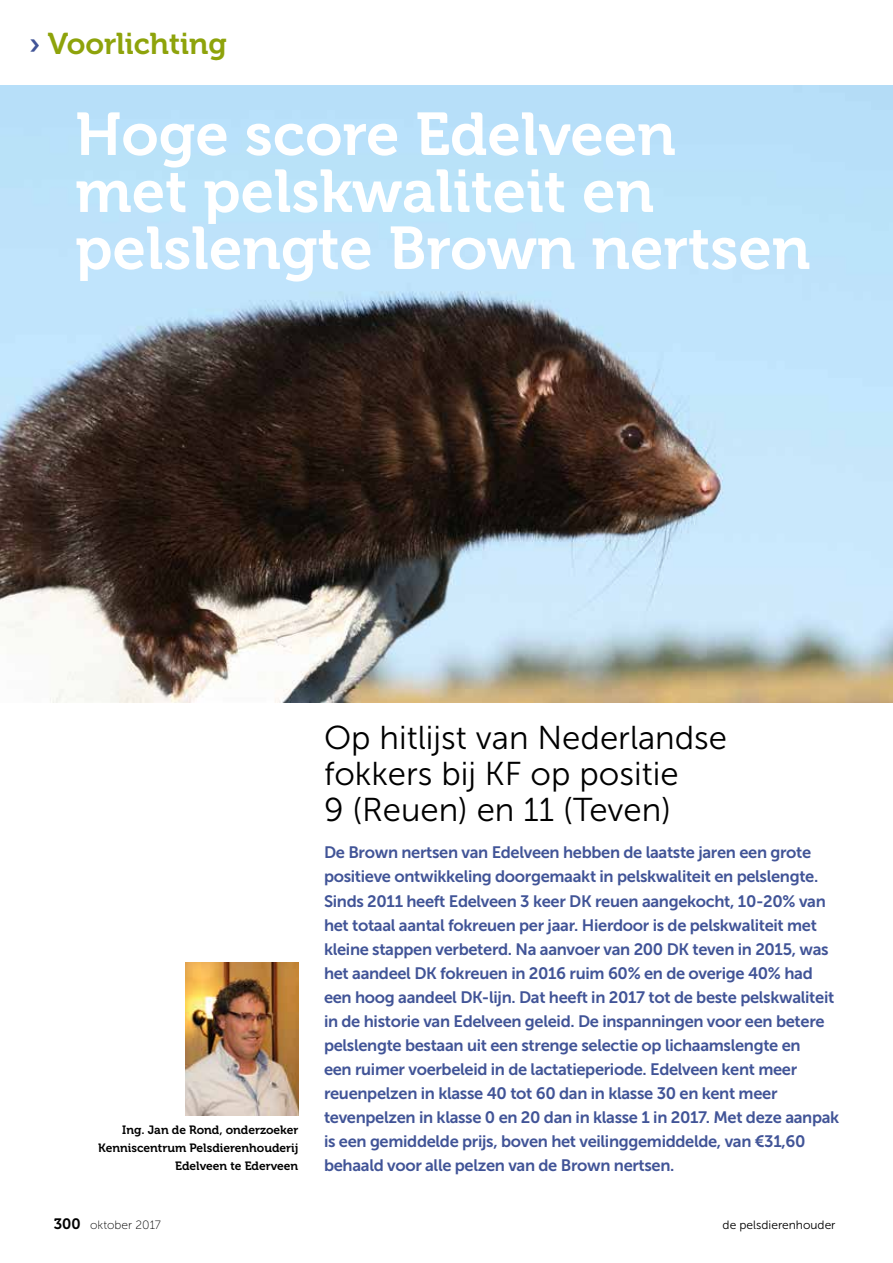
<style>
.page{position:relative;width:893px;height:1263px;background:#fff}
.page>*{position:absolute;margin:0;border:0;box-sizing:border-box;transform-origin:0 0}
.t1{font:60px/57px "Museo 700";color:#fff}
.t2{font:33px/36px "Museo Sans 300";color:#000}
.t3{font:30px "Museo 700";color:#8ea30b}
.t4{font:16.5px/24px "Museo Sans 700";letter-spacing:-.02em;color:#415497}
.t5{font:12px/18px "Museo 700";color:#000;text-align:right}
.t6{font:12px "Museo Sans 300";color:#000}
.t7{font:12px "Museo Sans 100";color:#000}
.s1{color:#415497}
.s2{font-family:"Museo 700";font-size:15px}
</style>
<div class="page">
<img style="left:0;top:85px;width:893px;height:617px">
<img style="left:186px;top:962px;width:112px;height:153px">
<h3 class="t3" style="left:29px;top:27px;width:200px"><span class="s1">›</span> Voorlichting</h3>
<h1 class="t1" style="left:75px;top:106px;width:737px">Hoge score Edelveen<br>met pelskwaliteit en pelslengte Brown nertsen</h1>
<p class="t5" style="left:98px;top:1121px;width:202px">Ing. Jan de Rond, onderzoeker<br>Kenniscentrum Pelsdierenhouderij<br>Edelveen te Ederveen</p>
<h2 class="t2" style="left:324px;top:719px;width:405px">Op hitlijst van Nederlandse fokkers bij KF op positie<br>9 (Reuen) en 11 (Teven)</h2>
<p class="t4" style="left:324px;top:841px;width:517px">De Brown nertsen van Edelveen hebben de laatste jaren een grote positieve ontwikkeling doorgemaakt in pelskwaliteit en pelslengte.<br>Sinds 2011 heeft Edelveen 3 keer DK reuen aangekocht, 10-20% van het totaal aantal fokreuen per jaar. Hierdoor is de pelskwaliteit met kleine stappen verbeterd. Na aanvoer van 200 DK teven in 2015, was het aandeel DK fokreuen in 2016 ruim 60% en de overige 40% had een hoog aandeel DK-lijn. Dat heeft in 2017 tot de beste pelskwaliteit in de historie van Edelveen geleid. De inspanningen voor een betere pelslengte bestaan uit een strenge selectie op lichaamslengte en<br>een ruimer voerbeleid in de lactatieperiode. Edelveen kent meer reuenpelzen in klasse 40 tot 60 dan in klasse 30 en kent meer tevenpelzen in klasse 0 en 20 dan in klasse 1 in 2017. Met deze aanpak is een gemiddelde prijs, boven het veilinggemiddelde, van €31,60 behaald voor alle pelzen van de Brown nertsen.</p>
<p class="t7" style="left:54px;top:1218px;width:109px"><span class="s2">300</span> oktober 2017</p>
<p class="t6" style="left:723px;top:1218px;width:114px">de pelsdierenhouder</p>
</div>
